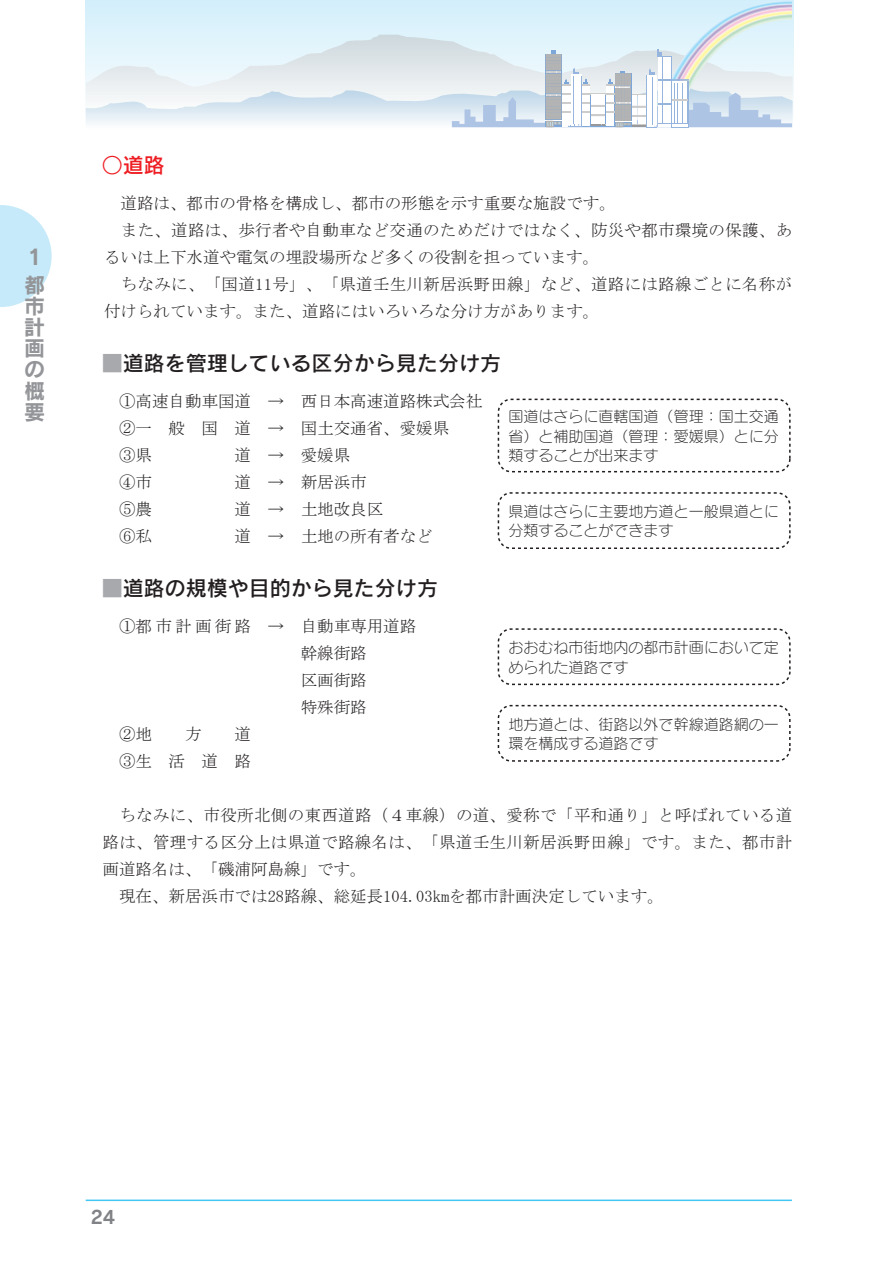
<style>
.page{position:relative;width:896px;height:1265px;background:#fff}
.page>*{position:absolute;margin:0;border:0;box-sizing:border-box;transform-origin:0 0}
.t1{font:21px "Rodin CID DB";color:#231f20}
.t2{font:21px/21px "Rodin CID B";color:#939598}
.t3{font:21px "Rodin CID DB";color:#ee1d23}
.t4{font:18px "Rodin CID B";color:#808285}
.t5{font:16.5px/27px "MS Mincho";color:#231f20}
.t6{font:16.5px "MS Mincho";letter-spacing:.02em;color:#231f20}
.t7{font:15px/19.5px "Seurat CID L";color:#231f20}
.s1{color:#a8a9ad}
</style>
<div class="page">
<div style="left:86px;top:0;width:707px;height:126px;background:#d8f1fb"></div>
<svg style="left:86px;top:35px;width:366px;height:52px"></svg>
<svg style="left:86px;top:87px;width:706px;height:41px;fill:#edf2f5"></svg>
<svg style="left:452px;top:1px;width:340px;height:126px"></svg>
<hr style="left:86px;top:1199px;width:705px;height:2px;background:#40c7f4">
<svg style="left:0;top:205px;width:52px;height:102px"></svg>
<div style="left:497px;top:398px;width:293px;height:74px;border:2px dashed #231f20;border-radius:13px"></div>
<div style="left:497px;top:492px;width:293px;height:57px;border:2px dashed #231f20;border-radius:13px"></div>
<div style="left:497px;top:628px;width:293px;height:57px;border:2px dashed #231f20;border-radius:13px"></div>
<div style="left:497px;top:705px;width:293px;height:56px;border:2px dashed #231f20;border-radius:13px"></div>
<p class="t2" style="left:24px;top:241px;width:22px;line-height:28.8px">1都</p>
<p class="t2" style="left:24px;top:295px;width:22px;text-align:justify">市計画の概要</p>
<p class="t3" style="left:102px;top:151px;width:64px">○道路</p>
<p class="t5" style="left:121px;top:190px;width:497px">道路は、都市の骨格を構成し、都市の形態を示す重要な施設です。</p>
<p class="t5" style="left:121px;top:217px;width:673px">また、道路は、歩行者や自動車など交通のためだけではなく、防災や都市環境の保護、あ</p>
<p class="t5" style="left:104px;top:244px;width:497px">るいは上下水道や電気の埋設場所など多くの役割を担っています。</p>
<p class="t5" style="left:121px;top:271px;width:673px">ちなみに、「国道11号」、「県道壬生川新居浜野田線」など、道路には路線ごとに名称が</p>
<p class="t5" style="left:104px;top:298px;width:497px">付けられています。また、道路にはいろいろな分け方があります。</p>
<p class="t1" style="left:102px;top:349px;width:401px"><span class="s1">■</span>道路を管理している区分から見た分け方</p>
<p class="t5" style="left:119px;top:388px;width:365px">①高速自動車国道 → 西日本高速道路株式会社<br>②一 般 国 道 → 国土交通省、愛媛県<br>③県</p>
<p class="t7" style="left:508px;top:406px;width:271px;text-align:justify">国道はさらに直轄国道（管理：国土交通省）と補助国道（管理：愛媛県）とに分類することが出来ます</p>
<p class="t5" style="left:235px;top:442px;width:117px">道 → 愛媛県</p>
<p class="t5" style="left:119px;top:469px;width:34px">④市</p>
<p class="t5" style="left:235px;top:469px;width:133px">道 → 新居浜市</p>
<p class="t5" style="left:119px;top:496px;width:34px">⑤農</p>
<p class="t5" style="left:235px;top:496px;width:150px">道 → 土地改良区</p>
<p class="t5" style="left:119px;top:523px;width:34px">⑥私</p>
<p class="t5" style="left:235px;top:523px;width:199px">道 → 土地の所有者など</p>
<p class="t1" style="left:102px;top:574px;width:338px"><span class="s1">■</span>道路の規模や目的から見た分け方</p>
<p class="t5" style="left:119px;top:613px;width:299px">①都市計画街路 → 自動車専用道路</p>
<p class="t5" style="left:301px;top:640px;width:67px">幹線街路</p>
<p class="t5" style="left:301px;top:667px;width:67px">区画街路</p>
<p class="t5" style="left:301px;top:694px;width:67px">特殊街路</p>
<p class="t5" style="left:119px;top:721px;width:34px">②地</p>
<p class="t5" style="left:185px;top:721px;width:18px">方</p>
<p class="t7" style="left:508px;top:501px;width:271px">県道はさらに主要地方道と一般県道とに分類することができます</p>
<p class="t7" style="left:508px;top:637px;width:271px">おおむね市街地内の都市計画において定められた道路です</p>
<p class="t7" style="left:508px;top:714px;width:271px">地方道とは、街路以外で幹線道路網の一環を構成する道路です</p>
<p class="t5" style="left:119px;top:721px;width:134px;text-align:right">道<br>③生活道路</p>
<p class="t6" style="left:119px;top:807px;width:674px">ちなみに、市役所北側の東西道路（４車線）の道、愛称で「平和通り」と呼ばれている道</p>
<p class="t6" style="left:102px;top:834px;width:691px">路は、管理する区分上は県道で路線名は、「県道壬生川新居浜野田線」です。また、都市計</p>
<p class="t5" style="left:102px;top:856px;width:265px">画道路名は、「磯浦阿島線」です。</p>
<p class="t5" style="left:119px;top:883px;width:546px">現在、新居浜市では28路線、総延長104.03kmを都市計画決定しています。</p>
<p class="t4" style="left:90px;top:1204px;width:26px">24</p>
</div>
